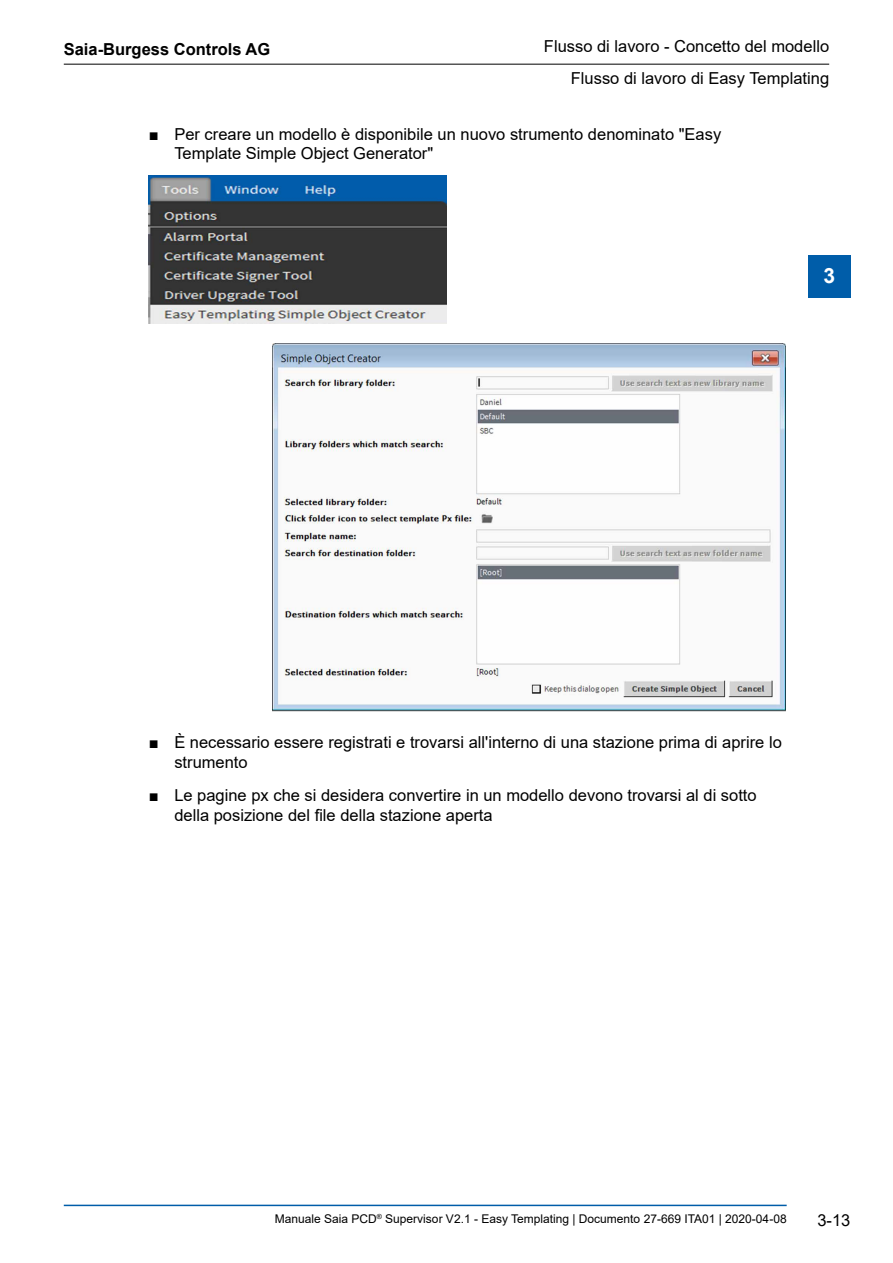
<style>
.page{position:relative;width:893px;height:1263px;background:#fff}
.page>*{position:absolute;margin:0;border:0;box-sizing:border-box;transform-origin:0 0}
.t1{font:700 21px "Arial";color:#fff}
.t2{font:16.5px/19.8px "Arial";color:#000}
.t3{font:700 16.5px "Arial";color:#000}
.t4{font:12px "Arial";color:#000}
</style>
<div class="page">
<hr style="left:64px;top:64px;width:765px;height:1px;background:#000">
<hr style="left:64px;top:1205px;width:723px;height:1px;background:#005da9">
<div style="left:808px;top:255px;width:42px;height:43px;background:#005da9"></div>
<img style="left:149px;top:175px;width:297px;height:148px">
<img style="left:272px;top:344px;width:514px;height:367px">
<p class="t3" style="left:64px;top:37px;width:208px">Saia-Burgess Controls AG</p>
<p class="t2" style="left:544px;top:37px;width:287px">Flusso di lavoro - Concetto del modello</p>
<p class="t2" style="left:571px;top:68px;width:260px">Flusso di lavoro di Easy Templating</p>
<p class="t2" style="left:174px;top:124px;width:548px;text-indent:-26px">■ Per creare un modello è disponibile un nuovo strumento denominato "Easy<br>Template Simple Object Generator"</p>
<p class="t1" style="left:823px;top:261px;width:13px">3</p>
<p class="t2" style="left:174px;top:732px;width:609px;text-indent:-26px">■ È necessario essere registrati e trovarsi all'interno di una stazione prima di aprire lo strumento</p>
<p class="t2" style="left:174px;top:785px;width:584px;text-indent:-26px">■ Le pagine px che si desidera convertire in un modello devono trovarsi al di sotto della posizione del file della stazione aperta</p>
<p class="t4" style="left:275px;top:1211px;width:513px">Manuale Saia PCD<sup>®</sup> Supervisor V2.1 - Easy Templating | Documento 27-669 ITA01 | 2020-04-08</p>
<p class="t2" style="left:817px;top:1210px;width:35px">3-13</p>
</div>
